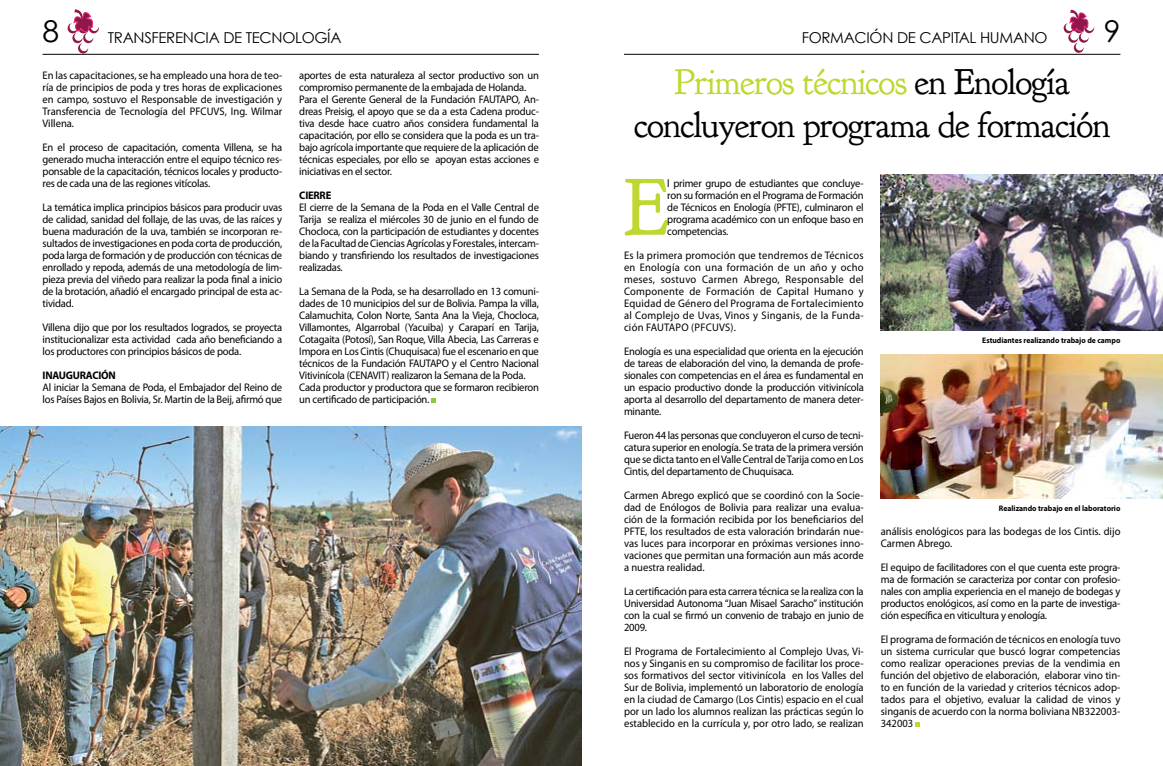
<style>
.page{position:relative;width:1163px;height:766px;background:#fff}
.page>*{position:absolute;margin:0;border:0;box-sizing:border-box;transform-origin:0 0}
.t1{font:80.7px "Goudy Bookletter 1911";color:#bfd730;scale:.96 1}
.t2{font:36px/43.2px "Goudy Bookletter 1911";letter-spacing:-.02em;color:#000;text-align:center}
.t3{font:30px "Century Gothic";color:#000}
.t4{font:15px "Century Gothic";letter-spacing:-.02em;color:#000}
.t5{font:11px/12px "Myriad Pro";letter-spacing:-.02em;color:#000;text-align:justify;scale:.96 1}
.t6{font:11px/12px "Myriad Pro";color:#000;scale:.96 1}
.t7{font:700 11px "Myriad Pro";letter-spacing:-.02em;color:#000;scale:.96 1}
.t8{font:700 8px "Myriad Pro";color:#000;scale:.95 1}
.s1{color:#bfd730}
</style>
<div class="page">
<hr style="left:43px;top:54px;width:496px;height:1px;background:#000">
<hr style="left:624px;top:54px;width:496px;height:1px;background:#000">
<svg style="left:915px;top:722px;width:5px;height:5px"></svg>
<svg style="left:68px;top:9px;width:31px;height:44px"></svg>
<svg style="left:1063px;top:9px;width:30px;height:44px"></svg>
<img style="left:880px;top:175px;width:282px;height:156px">
<img style="left:880px;top:355px;width:282px;height:144px">
<svg style="left:431px;top:398px;width:5px;height:5px"></svg>
<img style="left:1px;top:427px;width:580px;height:338px">
<h3 class="t3" style="left:43px;top:12px;width:18px">8</h3>
<h3 class="t4" style="left:108px;top:28px;width:235px">TRANSFERENCIA DE TECNOLOGÍA</h3>
<h3 class="t4" style="left:801px;top:28px;width:247px">FORMACIÓN DE CAPITAL HUMANO</h3>
<h3 class="t3" style="left:1103px;top:12px;width:18px">9</h3>
<p class="t5" style="left:43px;top:69px;width:251px">En las capacitaciones, se ha empleado una hora de teo&shy;ría de principios de poda y tres horas de explicaciones en campo, sostuvo el Responsable de investigación y Transferencia de Tecnología del PFCUVS, Ing. Wilmar Villena.</p>
<p class="t5" style="left:43px;top:141px;width:251px">En el proceso de capacitación, comenta Villena, se ha generado mucha interacción entre el equipo técnico res&shy;ponsable de la capacitación, técnicos locales y producto&shy;res de cada una de las regiones vitícolas.</p>
<p class="t5" style="left:43px;top:201px;width:251px">La temática implica principios básicos para producir uvas de calidad, sanidad del follaje, de las uvas, de las raíces y buena maduración de la uva, también se incorporan re&shy;sultados de investigaciones en poda corta de producción, poda larga de formación y de producción con técnicas de enrollado y repoda, además de una metodología de lim&shy;pieza previa del viñedo para realizar la poda final a inicio de la brotación, añadió el encargado principal de esta ac&shy;tividad.</p>
<p class="t5" style="left:43px;top:321px;width:251px">Villena dijo que por los resultados logrados, se proyecta institucionalizar esta actividad cada año beneficiando a los productores con principios básicos de poda.</p>
<p class="t7" style="left:43px;top:369px;width:78px">INAUGURACIÓN</p>
<p class="t5" style="left:43px;top:381px;width:251px">Al iniciar la Semana de Poda, el Embajador del Reino de los Países Bajos en Bolivia, Sr. Martin de la Beij, afirmó que</p>
<p class="t5" style="left:299px;top:69px;width:251px;text-align:left">aportes de esta naturaleza al sector productivo son un compromiso permanente de la embajada de Holanda.<br>Para el Gerente General de la Fundación FAUTAPO, An&shy;dreas Preisig, el apoyo que se da a esta Cadena produc&shy;tiva desde hace cuatro años considera fundamental la capacitación, por ello se considera que la poda es un tra&shy;bajo agrícola importante que requiere de la aplicación de técnicas especiales, por ello se apoyan estas acciones e iniciativas en el sector.</p>
<p class="t7" style="left:299px;top:189px;width:35px">CIERRE</p>
<p class="t5" style="left:299px;top:201px;width:251px">El cierre de la Semana de la Poda en el Valle Central de Tarija se realiza el miércoles 30 de junio en el fundo de Chocloca, con la participación de estudiantes y docentes de la Facultad de Ciencias Agrícolas y Forestales, intercam&shy;biando y transfiriendo los resultados de investigaciones realizadas.</p>
<p class="t5" style="left:299px;top:285px;width:251px;text-align:left">La Semana de la Poda, se ha desarrollado en 13 comuni&shy;dades de 10 municipios del sur de Bolivia. Pampa la villa, Calamuchita, Colon Norte, Santa Ana la Vieja, Chocloca, Villamontes, Algarrobal (Yacuiba) y Caraparí en Tarija, Cotagaita (Potosí), San Roque, Villa Abecia, Las Carreras e Impora en Los Cintis (Chuquisaca) fue el escenario en que técnicos de la Fundación FAUTAPO y el Centro Nacional Vitivinícola (CENAVIT) realizaron la Semana de la Poda.<br>Cada productor y productora que se formaron recibieron un certificado de participación.</p>
<h2 class="t2" style="left:634px;top:60px;width:478px"><span class="s1">Primeros técnicos</span> en Enología concluyeron programa de formación</h2>
<h1 class="t1" style="left:624px;top:157px;width:48px">E</h1>
<p class="t5" style="left:667px;top:177px;width:206px">l primer grupo de estudiantes que concluye&shy;ron su formación en el Programa de Formación de Técnicos en Enología (PFTE), culminaron el programa académico con un enfoque baso en competencias.</p>
<p class="t5" style="left:624px;top:249px;width:251px">Es la primera promoción que tendremos de Técnicos en Enología con una formación de un año y ocho meses, sostuvo Carmen Abrego, Responsable del Componente de Formación de Capital Humano y Equidad de Género del Programa de Fortalecimiento al Complejo de Uvas, Vinos y Singanis, de la Funda&shy;ción FAUTAPO (PFCUVS).</p>
<p class="t5" style="left:624px;top:345px;width:251px">Enología es una especialidad que orienta en la ejecución de tareas de elaboración del vino, la demanda de profe&shy;sionales con competencias en el área es fundamental en un espacio productivo donde la producción vitivinícola aporta al desarrollo del departamento de manera deter&shy;minante.</p>
<p class="t5" style="left:624px;top:429px;width:251px">Fueron 44 las personas que concluyeron el curso de tecni&shy;catura superior en enología. Se trata de la primera versión que se dicta tanto en el Valle Central de Tarija como en Los Cintis, del departamento de Chuquisaca.</p>
<p class="t5" style="left:624px;top:489px;width:251px">Carmen Abrego explicó que se coordinó con la Socie&shy;dad de Enólogos de Bolivia para realizar una evalua&shy;ción de la formación recibida por los beneficiarios del PFTE, los resultados de esta valoración brindarán nue&shy;vas luces para incorporar en próximas versiones inno&shy;vaciones que permitan una formación aun más acorde a nuestra realidad.</p>
<p class="t5" style="left:624px;top:585px;width:251px">La certificación para esta carrera técnica se la realiza con la Universidad Autonoma “Juan Misael Saracho” institución con la cual se firmó un convenio de trabajo en junio de 2009.</p>
<p class="t5" style="left:624px;top:645px;width:251px">El Programa de Fortalecimiento al Complejo Uvas, Vi&shy;nos y Singanis en su compromiso de facilitar los proce&shy;sos formativos del sector vitivinícola en los Valles del Sur de Bolivia, implementó un laboratorio de enología en la ciudad de Camargo (Los Cintis) espacio en el cual por un lado los alumnos realizan las prácticas según lo establecido en la currícula y, por otro lado, se realizan</p>
<p class="t8" style="left:982px;top:335px;width:147px">Estudiantes realizando trabajo de campo</p>
<p class="t8" style="left:998px;top:503px;width:129px">Realizando trabajo en el laboratorio</p>
<p class="t6" style="left:880px;top:525px;width:251px">análisis enológicos para las bodegas de los Cintis. dijo<br>Carmen Abrego.</p>
<p class="t5" style="left:880px;top:561px;width:251px">El equipo de facilitadores con el que cuenta este progra&shy;ma de formación se caracteriza por contar con profesio&shy;nales con amplia experiencia en el manejo de bodegas y productos enológicos, así como en la parte de investiga&shy;ción específica en viticultura y enología.</p>
<p class="t5" style="left:880px;top:633px;width:251px">El programa de formación de técnicos en enología tuvo un sistema curricular que buscó lograr competencias como realizar operaciones previas de la vendimia en función del objetivo de elaboración, elaborar vino tin&shy;to en función de la variedad y criterios técnicos adop&shy;tados para el objetivo, evaluar la calidad de vinos y singanis de acuerdo con la norma boliviana NB322003- 342003</p>
</div>
